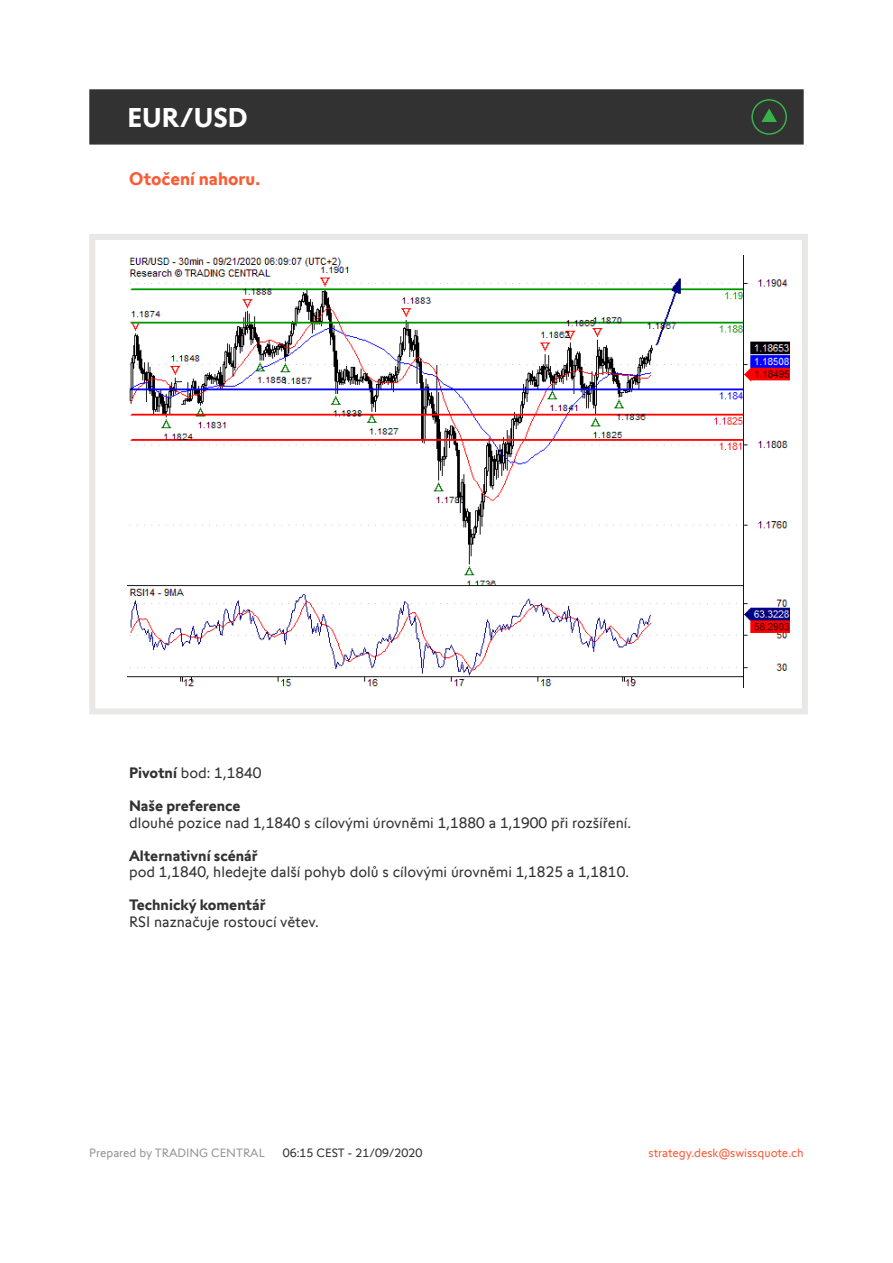
<style>
.page{position:relative;width:893px;height:1263px;background:#fff}
.page>*{position:absolute;margin:0;border:0;box-sizing:border-box;transform-origin:0 0}
.t1{font:700 27px "Swissquote CT";color:#fff}
.t2{font:700 18px "Swissquote CT";color:#fa5b35}
.t3{font:15px "Swissquote CT";color:#323232}
.t4{font:700 15px "Swissquote CT";color:#323232}
.t5{font:12px "Swissquote CT";color:#fa5b35}
.t6{font:12px "Swissquote CT";color:#939598}
.t7{font:12px "Swissquote CT";color:#323232}
.s1{font-weight:700}
</style>
<div class="page">
<div style="left:89px;top:234px;width:719px;height:480px;border:6px solid #e9e8e7"></div>
<div style="left:89px;top:89px;width:715px;height:56px;background:#323232;border:2px solid #323232"></div>
<img style="left:128px;top:255px;width:661px;height:432px">
<svg style="left:751px;top:99px;width:36px;height:36px"></svg>
<h1 class="t1" style="left:128px;top:101px;width:122px">EUR/USD</h1>
<p class="t2" style="left:129px;top:168px;width:133px">Otočení nahoru.</p>
<p class="t3" style="left:129px;top:764px;width:134px"><span class="s1">Pivotní</span> bod: 1,1840</p>
<p class="t4" style="left:129px;top:797px;width:113px">Naše preference</p>
<p class="t3" style="left:129px;top:814px;width:503px">dlouhé pozice nad 1,1840 s cílovými úrovněmi 1,1880 a 1,1900 při rozšíření.</p>
<p class="t4" style="left:129px;top:846px;width:130px">Alternativní scénář</p>
<p class="t3" style="left:129px;top:863px;width:501px">pod 1,1840, hledejte další pohyb dolů s cílovými úrovněmi 1,1825 a 1,1810.</p>
<p class="t4" style="left:129px;top:896px;width:138px">Technický komentář</p>
<p class="t3" style="left:129px;top:913px;width:191px">RSI naznačuje rostoucí větev.</p>
<p class="t6" style="left:89px;top:1145px;width:177px">Prepared by TRADING CENTRAL</p>
<p class="t7" style="left:283px;top:1145px;width:141px">06:15 CEST - 21/09/2020</p>
<p class="t5" style="left:649px;top:1145px;width:157px">strategy.desk@swissquote.ch</p>
</div>
